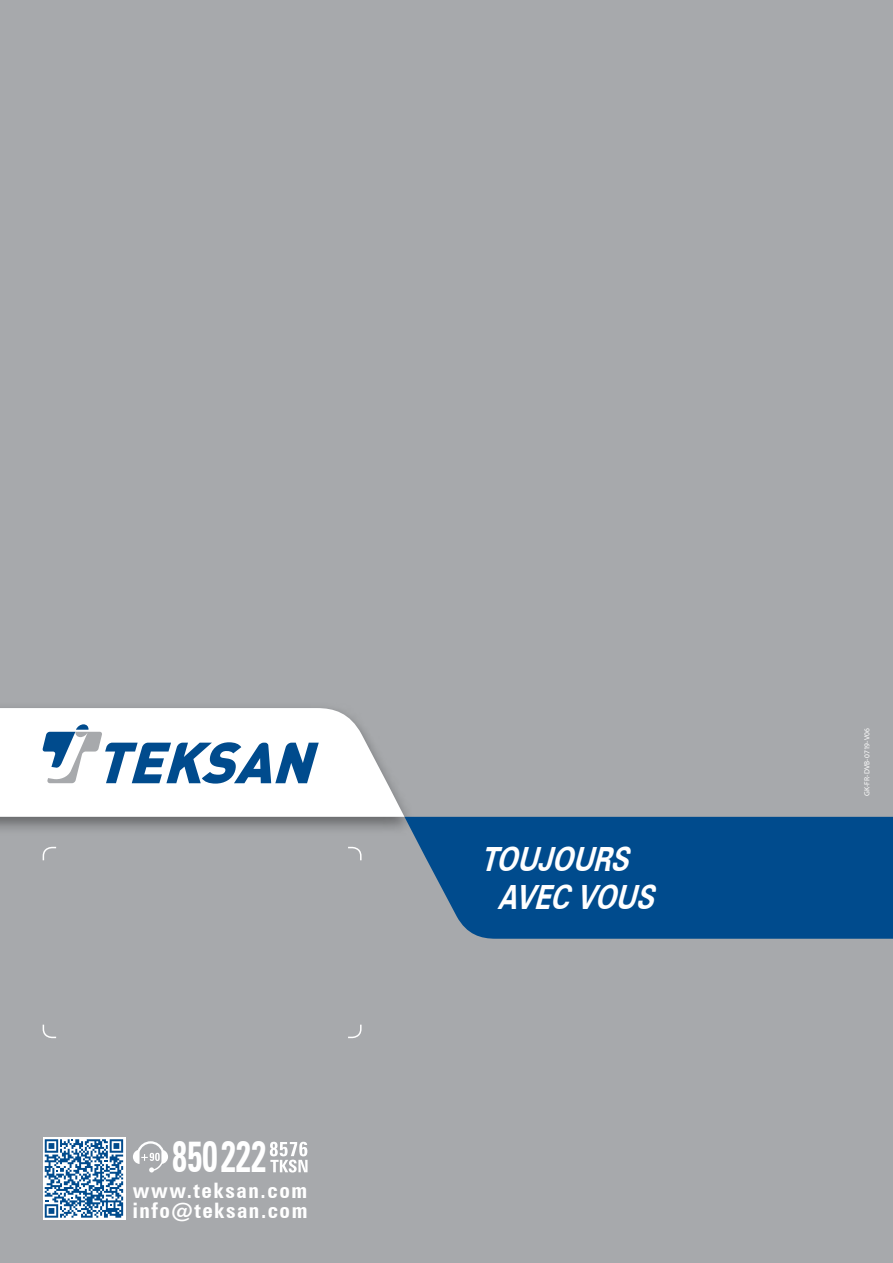
<style>
.page{position:relative;width:893px;height:1263px;background:#a7a9ac}
.page>*{position:absolute;margin:0;border:0;box-sizing:border-box;transform-origin:0 0}
.t1{font:700 condensed 43.05px "Zurich BT";letter-spacing:-.04em;color:#fff;scale:.77 1}
.t2{font:italic 700 33.3px/38.1px "Zurich BT";color:#fff;scale:.8 1}
.t3{font:700 condensed 21.3px/19.8px "Zurich BT";letter-spacing:.07em;color:#fff}
.t4{font:7.5px "Myriad Pro";letter-spacing:.005em;color:#fff}
</style>
<div class="page">
<div style="left:0;top:702px;width:415px;height:133px;background:#000;opacity:.4"></div>
<svg style="left:404px;top:817px;width:489px;height:122px;background:#0b518f"></svg>
<svg style="left:0;top:708px;width:404px;height:109px;background:#d6e0e8"></svg>
<svg style="left:42px;top:846px;width:15px;height:15px"></svg>
<svg style="left:42px;top:1024px;width:15px;height:15px"></svg>
<svg style="left:348px;top:846px;width:14px;height:15px"></svg>
<svg style="left:348px;top:1024px;width:14px;height:15px"></svg>
<svg style="left:43px;top:1137px;width:83px;height:83px"></svg>
<svg style="left:45px;top:1139px;width:78px;height:79px;background:#759dc1"></svg>
<svg style="left:270px;top:1142px;width:38px;height:30px"></svg>
<svg style="left:133px;top:1141px;width:35px;height:31px"></svg>
<h1 class="t1" style="left:172px;top:1131px;width:125px">850 222</h1>
<p class="t3" style="left:133px;top:1180px;width:176px">www.teksan.com info@teksan.com</p>
<h2 class="t2" style="left:497px;top:838px;width:211px;text-indent:-17px">TOUJOURS<br>AVECVOUS</h2>
<p class="t4" style="left:862px;top:796px;width:70px;rotate:-90deg">GK-FR-DVB-0719-V06</p>
</div>
